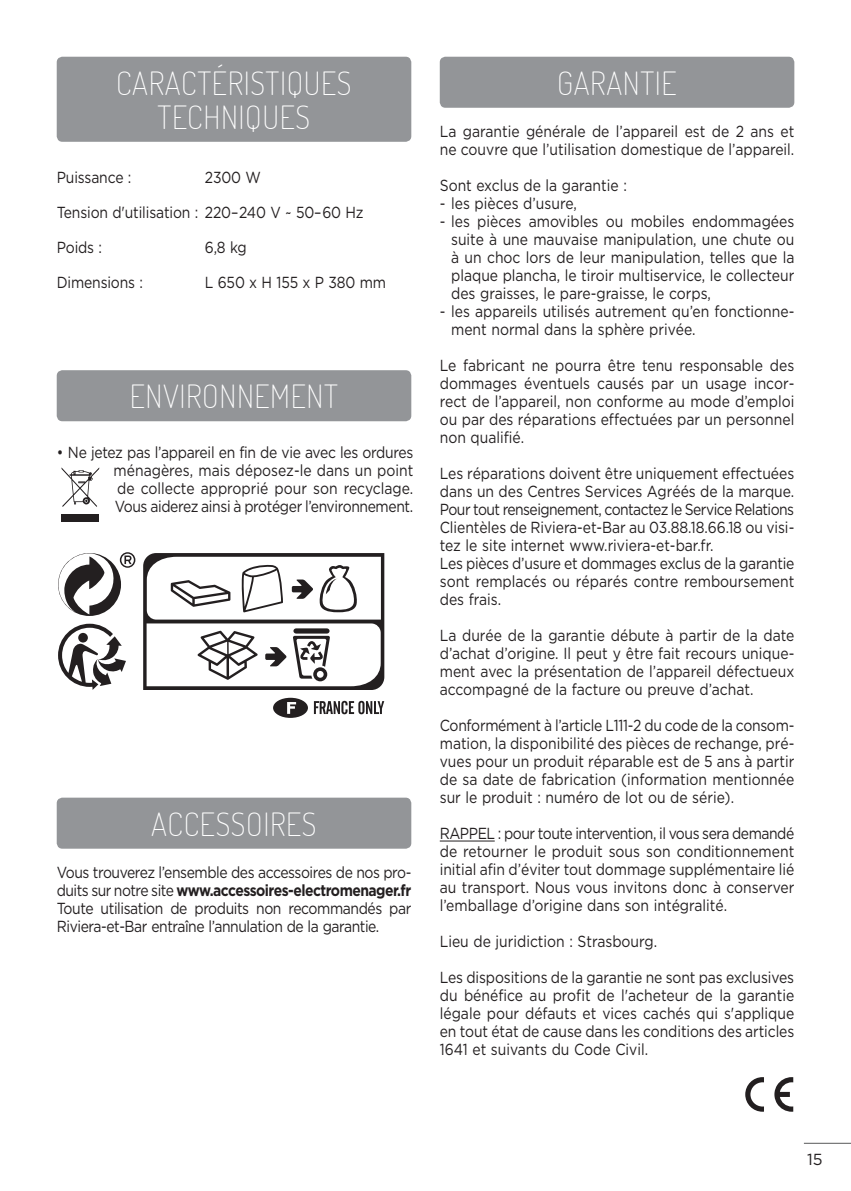
<style>
.page{position:relative;width:851px;height:1191px;background:#fff}
.page>*{position:absolute;margin:0;border:0;box-sizing:border-box;transform-origin:0 0}
.t1{font:200 32px/34px "Dosis";letter-spacing:.02em;color:#fff;text-align:center;scale:.95 1}
.t2{font:16px/18px "Gotham HTF";color:#231f20;text-align:justify;scale:.87 1}
.t3{font:16px "Gotham HTF";color:#231f20}
.s1{font-weight:700}
</style>
<div class="page">
<hr style="left:803px;top:1142px;width:47px;height:1px;background:#57585a">
<svg style="left:745px;top:1077px;width:18px;height:34px"></svg>
<svg style="left:774px;top:1077px;width:19px;height:34px"></svg>
<hr style="left:439px;top:840px;width:55px;height:1px;background:#231f20">
<svg style="left:61px;top:467px;width:38px;height:40px"></svg>
<div style="left:61px;top:514px;width:38px;height:8px;background:#231f20"></div>
<svg style="left:314px;top:701px;width:70px;height:13px"></svg>
<svg style="left:273px;top:698px;width:35px;height:20px"></svg>
<svg style="left:58px;top:552px;width:77px;height:64px"></svg>
<svg style="left:58px;top:623px;width:68px;height:67px"></svg>
<svg style="left:143px;top:553px;width:241px;height:137px"></svg>
<div style="left:57px;top:57px;width:354px;height:85px;background:#939598;border-radius:6px"></div>
<div style="left:57px;top:797px;width:354px;height:51px;background:#939598;border-radius:6px"></div>
<div style="left:57px;top:370px;width:354px;height:51px;background:#939598;border-radius:6px"></div>
<div style="left:439px;top:57px;width:355px;height:51px;background:#939598;border-radius:6px"></div>
<h1 class="t1" style="left:116px;top:65px;width:249px">CARACTÉRISTIQUES<br>TECHNIQUES</h1>
<p class="t2" style="left:57px;top:168px;width:87px">Puissance :</p>
<p class="t2" style="left:57px;top:160px;width:354px;line-height:35px;text-align:left;text-indent:148px">2300 W<br>Tension d'utilisation : 220–240 V ~ 50–60 Hz<br>Poids :</p>
<p class="t2" style="left:205px;top:238px;width:50px">6,8 kg</p>
<p class="t2" style="left:57px;top:273px;width:101px">Dimensions :</p>
<p class="t2" style="left:205px;top:273px;width:210px">L 650 x H 155 x P 380 mm</p>
<h1 class="t1" style="left:130px;top:378px;width:220px">ENVIRONNEMENT</h1>
<p class="t2" style="left:114px;top:442px;width:346px;text-indent:-57px">• N e jetez pas l’appareil en fin de vie avec les ordures ménagères, mais déposez-le dans un point de collecte approprié pour son recyclage.<br>Vous aiderez ainsi à protéger l’environnement.</p>
<h1 class="t1" style="left:151px;top:806px;width:176px">ACCESSOIRES</h1>
<p class="t2" style="left:57px;top:863px;width:409px">Vous trouverez l’ensemble des accessoires de nos pro&shy;duits sur notre site <span class="s1">www.accessoires-electromenager.fr </span>Toute utilisation de produits non recommandés par Riviera-et-Bar entraîne l’annulation de la garantie.</p>
<h1 class="t1" style="left:557px;top:65px;width:127px">GARANTIE</h1>
<p class="t2" style="left:439px;top:122px;width:409px">La garantie générale de l’appareil est de 2 ans et ne couvre que l’utilisation domestique de l’appareil.</p>
<p class="t2" style="left:439px;top:176px;width:216px">Sont exclus de la garantie :</p>
<p class="t2" style="left:439px;top:194px;width:159px">- les pièces d’usure,</p>
<p class="t2" style="left:451px;top:212px;width:396px;text-indent:-11px">- les pièces amovibles ou mobiles endommagées suite à une mauvaise manipulation, une chute ou à un choc lors de leur manipulation, telles que la plaque plancha, le tiroir multiservice, le collecteur des graisses, le pare-graisse, le corps,</p>
<p class="t2" style="left:451px;top:302px;width:396px;text-indent:-11px">- les appareils utilisés autrement qu’en fonctionne&shy;ment normal dans la sphère privée.</p>
<p class="t2" style="left:439px;top:356px;width:409px">Le fabricant ne pourra être tenu responsable des dommages éventuels causés par un usage incor&shy;rect de l’appareil, non conforme au mode d’emploi ou par des réparations effectuées par un personnel non qualifié.</p>
<p class="t2" style="left:439px;top:464px;width:409px;text-align:left">Les réparations doivent être uniquement effectuées dans un des Centres Services Agréés de la marque.<br>Pour tout renseignement, contactez le Service Relations Clientèles de Riviera-et-Bar au 03.88.18.66.18 ou visi&shy;tez le site internet www.riviera-et-bar.fr.<br>Les pièces d’usure et dommages exclus de la garantie sont remplacés ou réparés contre remboursement des frais.</p>
<p class="t2" style="left:439px;top:626px;width:409px">La durée de la garantie débute à partir de la date d’achat d’origine. I l peut y être fait recours unique&shy;ment avec la présentation de l’appareil défectueux accompagné de la facture ou preuve d’achat.</p>
<p class="t2" style="left:439px;top:716px;width:409px">Conformément à l’article L111-2 du code de la consom&shy;mation, la disponibilité des pièces de rechange, pré&shy;vues pour un produit réparable est de 5 ans à partir de sa date de fabrication (information mentionnée sur le produit : numéro de lot ou de série).</p>
<p class="t2" style="left:439px;top:824px;width:409px">RAPPEL : pour toute intervention, il vous sera demandé de retourner le produit sous son conditionnement initial afin d’éviter tout dommage supplémentaire lié au transport. Nous vous invitons donc à conserver l’emballage d’origine dans son intégralité.</p>
<p class="t2" style="left:439px;top:932px;width:251px">Lieu de juridiction : Strasbourg.</p>
<p class="t2" style="left:439px;top:968px;width:409px">Les dispositions de la garantie ne sont pas exclusives du bénéfice au profit de l'acheteur de la garantie légale pour défauts et vices cachés qui s'applique en tout état de cause dans les conditions des articles 1641 et suivants du Code Civil.</p>
<p class="t3" style="left:807px;top:1150px;width:17px">15</p>
</div>
